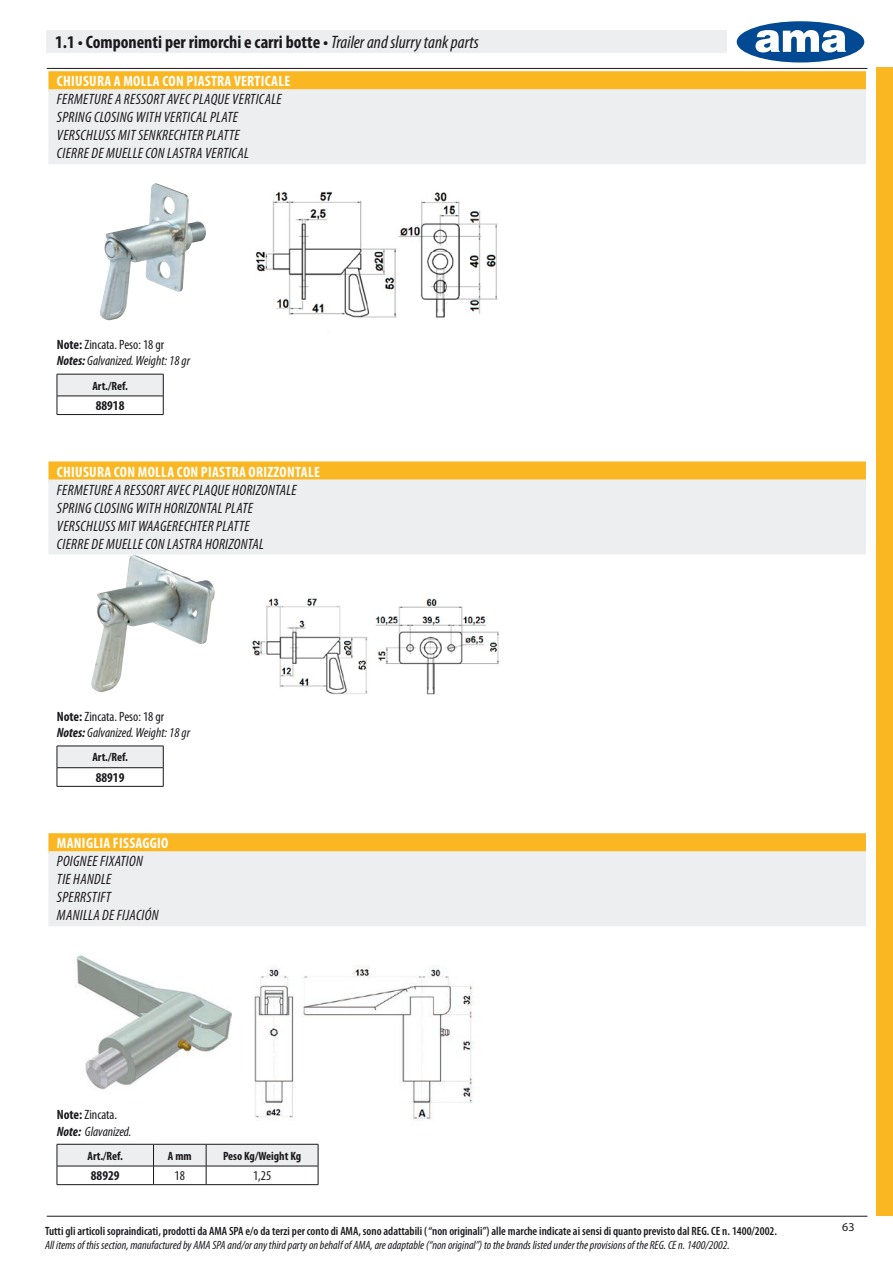
<style>
.page{position:relative;width:893px;height:1263px;background:#fff}
.page>*{position:absolute;margin:0;border:0;box-sizing:border-box;transform-origin:0 0}
.t1{font:700 condensed 18px "Myriad Pro";color:#1a181c}
.t2{font:italic condensed 15px/18px "Myriad Pro";letter-spacing:.02em;color:#1a181c}
.t3{font:700 condensed 15px "Myriad Pro";letter-spacing:.02em;color:#fff}
.t4{font:italic condensed 13.5px/16.2px "Myriad Pro";color:#1a181c}
.t5{font:700 condensed 13.5px "Myriad Pro";color:#1a181c}
.t6{font:condensed 13.5px "Myriad Pro";color:#1a181c}
.t7{font:600 condensed 12px "Myriad Pro";color:#1a181c}
.t8{font:italic condensed 12px "Myriad Pro";color:#1a181c}
.t9{font:700 condensed 12px "Myriad Pro";color:#1a181c}
.t10{font:12px "Myriad Pro";color:#1a181c}
.s1{font-weight:400;font-style:italic}
.s2{font-weight:700;font-style:normal}
.s3{font-style:normal}
.s4{font-weight:700}
</style>
<div class="page">
<div style="left:737px;top:21px;width:127px;height:42px;background:#014992;border-radius:50%"></div>
<svg style="left:755px;top:30px;width:91px;height:22px"></svg>
<div style="left:876px;top:68px;width:17px;height:1148px;background:#fab721"></div>
<div style="left:47px;top:30px;width:680px;height:22px;background:#edeeef"></div>
<div style="left:48px;top:71px;width:818px;height:21px;background:#fab721"></div>
<div style="left:48px;top:89px;width:818px;height:21px;background:#edeeef"></div>
<div style="left:48px;top:107px;width:818px;height:21px;background:#edeeef"></div>
<div style="left:48px;top:125px;width:818px;height:21px;background:#edeeef"></div>
<div style="left:48px;top:143px;width:818px;height:21px;background:#edeeef"></div>
<div style="left:48px;top:461px;width:818px;height:21px;background:#fab721"></div>
<div style="left:48px;top:479px;width:818px;height:21px;background:#edeeef"></div>
<div style="left:48px;top:497px;width:818px;height:21px;background:#edeeef"></div>
<div style="left:48px;top:515px;width:818px;height:21px;background:#edeeef"></div>
<div style="left:48px;top:533px;width:818px;height:21px;background:#edeeef"></div>
<div style="left:48px;top:833px;width:818px;height:21px;background:#fab721"></div>
<div style="left:48px;top:851px;width:818px;height:21px;background:#edeeef"></div>
<div style="left:48px;top:869px;width:818px;height:21px;background:#edeeef"></div>
<div style="left:48px;top:887px;width:818px;height:21px;background:#edeeef"></div>
<div style="left:48px;top:905px;width:818px;height:21px;background:#edeeef"></div>
<img style="left:100px;top:183px;width:106px;height:137px">
<img style="left:256px;top:191px;width:242px;height:142px">
<div style="left:57px;top:374px;width:106px;height:22px;background:#edeeef"></div>
<hr style="left:57px;top:414px;width:106px;height:1px;background:#1a181c">
<hr style="left:57px;top:374px;width:106px;height:1px;background:#1a181c">
<svg style="left:57px;top:374px;width:1px;height:40px"></svg>
<svg style="left:163px;top:374px;width:1px;height:40px"></svg>
<hr style="left:57px;top:396px;width:106px;height:1px;background:#1a181c">
<img style="left:91px;top:555px;width:124px;height:137px">
<img style="left:252px;top:598px;width:247px;height:97px">
<div style="left:57px;top:746px;width:106px;height:22px;background:#edeeef"></div>
<hr style="left:57px;top:786px;width:106px;height:1px;background:#1a181c">
<hr style="left:57px;top:746px;width:106px;height:1px;background:#1a181c">
<svg style="left:57px;top:746px;width:1px;height:40px"></svg>
<svg style="left:163px;top:746px;width:1px;height:40px"></svg>
<hr style="left:57px;top:767px;width:106px;height:1px;background:#1a181c">
<img style="left:76px;top:955px;width:156px;height:135px">
<img style="left:254px;top:965px;width:220px;height:156px">
<hr style="left:57px;top:1184px;width:97px;height:1px;background:#1a181c">
<hr style="left:154px;top:1184px;width:52px;height:1px;background:#1a181c">
<hr style="left:206px;top:1184px;width:112px;height:1px;background:#1a181c">
<svg style="left:57px;top:1144px;width:262px;height:40px"></svg>
<hr style="left:57px;top:1166px;width:97px;height:1px;background:#1a181c">
<hr style="left:154px;top:1166px;width:52px;height:1px;background:#1a181c">
<hr style="left:206px;top:1166px;width:112px;height:1px;background:#1a181c">
<hr style="left:47px;top:1216px;width:820px;height:1px;background:#1a181c">
<hr style="left:47px;top:68px;width:820px;height:1px;background:#1a181c">
<p class="t1" style="left:55px;top:32px;width:425px">1.1 • Componenti per rimorchi e carri botte • <span class="s1">Trailer and slurry tank parts</span></p>
<p class="t3" style="left:57px;top:73px;width:235px">CHIUSURA A MOLLA CON PIASTRA VERTICALE</p>
<p class="t2" style="left:57px;top:91px;width:226px">FERMETURE A RESSORT AVEC PLAQUE VERTICALE SPRING CLOSING WITH VERTICAL PLATE VERSCHLUSS MIT SENKRECHTER PLATTE<br>CIERRE DE MUELLE CON LASTRA VERTICAL</p>
<p class="t4" style="left:57px;top:337px;width:135px"><span class="s2">Note:</span> <span class="s3">Zincata. Peso: 18 gr<br></span><span class="s4">Notes:</span> Galvanized. Weight: 18 gr</p>
<p class="t9" style="left:92px;top:379px;width:37px">Art./Ref.</p>
<p class="t5" style="left:96px;top:398px;width:30px">88918</p>
<p class="t3" style="left:57px;top:463px;width:264px">CHIUSURA CON MOLLA CON PIASTRA ORIZZONTALE</p>
<p class="t2" style="left:57px;top:481px;width:241px">FERMETURE A RESSORT AVEC PLAQUE HORIZONTALE SPRING CLOSING WITH HORIZONTAL PLATE VERSCHLUSS MIT WAAGERECHTER PLATTE<br>CIERRE DE MUELLE CON LASTRA HORIZONTAL</p>
<p class="t4" style="left:57px;top:709px;width:135px"><span class="s2">Note:</span> <span class="s3">Zincata. Peso: 18 gr<br></span><span class="s4">Notes:</span> Galvanized. Weight: 18 gr</p>
<p class="t9" style="left:92px;top:751px;width:37px">Art./Ref.</p>
<p class="t5" style="left:96px;top:770px;width:30px">88919</p>
<p class="t3" style="left:57px;top:835px;width:113px">MANIGLIA FISSAGGIO</p>
<p class="t2" style="left:57px;top:853px;width:103px">POIGNEE FIXATION<br>TIE HANDLE<br>SPERRSTIFT<br>MANILLA DE FIJACIÓN</p>
<p class="t4" style="left:57px;top:1107px;width:76px"><span class="s2">Note:</span> <span class="s3">Zincata.<br></span><span class="s4">Note:</span> Glavanized.</p>
<p class="t9" style="left:88px;top:1149px;width:37px">Art./Ref.</p>
<p class="t9" style="left:168px;top:1149px;width:25px">A mm</p>
<p class="t9" style="left:223px;top:1149px;width:80px">Peso Kg/Weight Kg</p>
<p class="t5" style="left:91px;top:1168px;width:30px">88929</p>
<p class="t6" style="left:175px;top:1168px;width:12px">18</p>
<p class="t6" style="left:253px;top:1168px;width:20px">1,25</p>
<p class="t7" style="left:45px;top:1224px;width:733px">Tutti gli articoli sopraindicati, prodotti da AMA SPA e/o da terzi per conto di AMA, sono adattabili ( “non originali”) alle marche indicate ai sensi di quanto previsto dal REG. CE n. 1400/2002.</p>
<p class="t8" style="left:45px;top:1239px;width:686px">All items of this section, manufactured by AMA SPA and/or any third party on behalf of AMA, are adaptable (“non original”) to the brands listed under the provisions of the REG. CE n. 1400/2002.</p>
<p class="t10" style="left:842px;top:1221px;width:14px">63</p>
</div>
